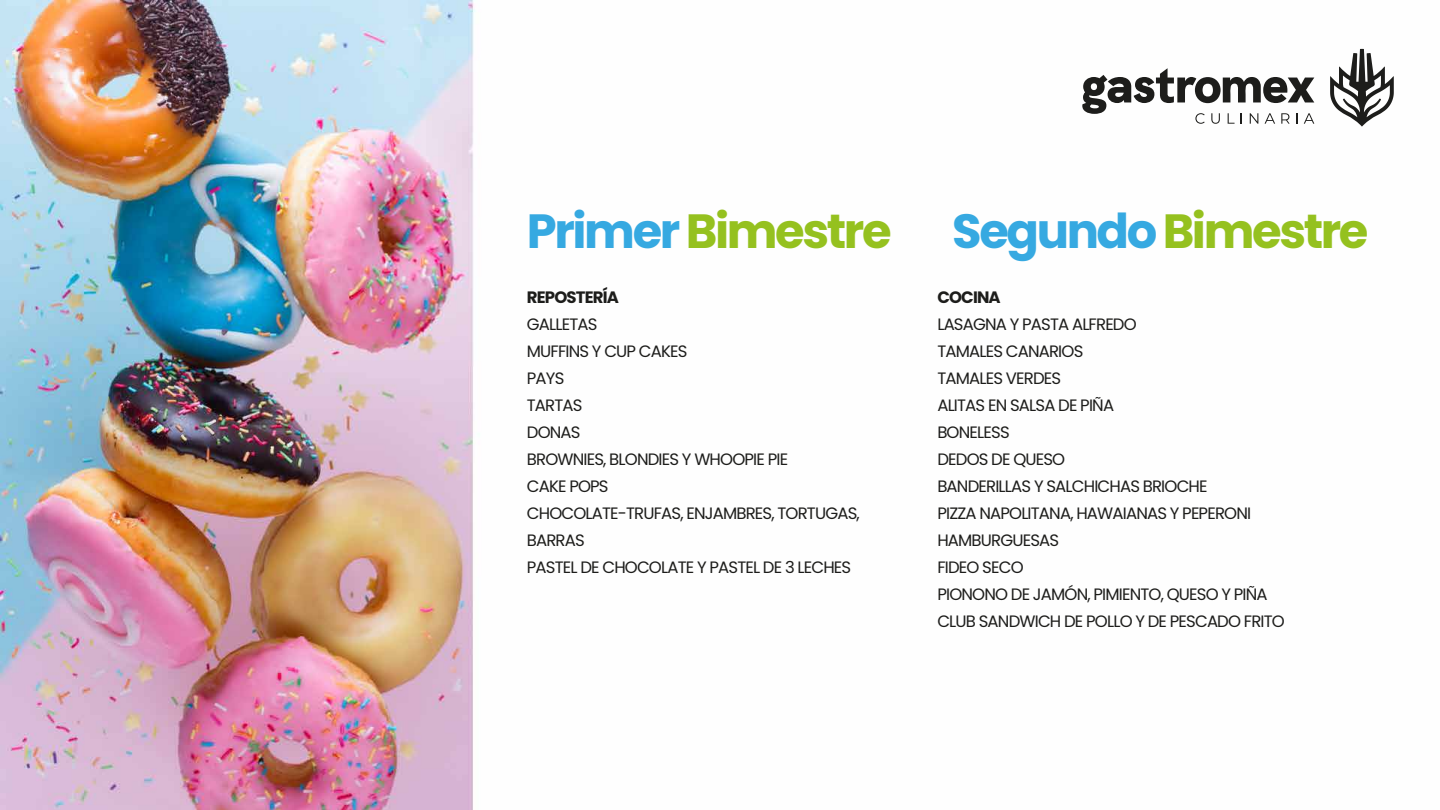
<style>
.page{position:relative;width:1440px;height:810px;background:#fff}
.page>*{position:absolute;margin:0;border:0;box-sizing:border-box;transform-origin:0 0}
.t1{font:700 48px "Poppins";letter-spacing:-.05em;color:#95c11f}
.t2{font:16.5px/27px "Poppins";letter-spacing:-.05em;color:#1d1d1b}
.t3{font:700 16.5px "Poppins";letter-spacing:-.05em;color:#1d1d1b}
.s1{color:#36a9e1}
</style>
<div class="page">
<img style="left:0;top:0;width:1364px;height:810px">
<svg style="left:1330px;top:49px;width:64px;height:78px"></svg>
<svg style="left:1082px;top:68px;width:232px;height:56px"></svg>
<h1 class="t1" style="left:527px;top:203px;width:366px"><span class="s1">Primer</span> Bimestre</h1>
<h1 class="t1" style="left:952px;top:203px;width:418px"><span class="s1">Segundo</span> Bimestre</h1>
<p class="t3" style="left:937px;top:288px;width:65px">COCINA</p>
<p class="t2" style="left:937px;top:311px;width:349px">LASAGNA Y PASTA ALFREDO<br>TAMALES CANARIOS<br>TAMALES VERDES<br>ALITAS EN SALSA DE PIÑA<br>BONELESS<br>DEDOS DE QUESO<br>BANDERILLAS Y SALCHICHAS BRIOCHE<br>PIZZA NAPOLITANA, HAWAIANAS Y PEPERONI<br>HAMBURGUESAS<br>FIDEO SECO<br>PIONONO DE JAMÓN, PIMIENTO, QUESO Y PIÑA<br>CLUB SANDWICH DE POLLO Y DE PESCADO FRITO</p>
<p class="t3" style="left:527px;top:288px;width:94px">REPOSTERÍA</p>
<p class="t2" style="left:527px;top:311px;width:334px">GALLETAS<br>MUFFINS Y CUP CAKES<br>PAYS<br>TARTAS<br>DONAS<br>BROWNIES, BLONDIES Y WHOOPIE PIE<br>CAKE POPS<br>CHOCOLATE-TRUFAS, ENJAMBRES, TORTUGAS,<br>BARRAS<br>PASTEL DE CHOCOLATE Y PASTEL DE 3 LECHES</p>
</div>
